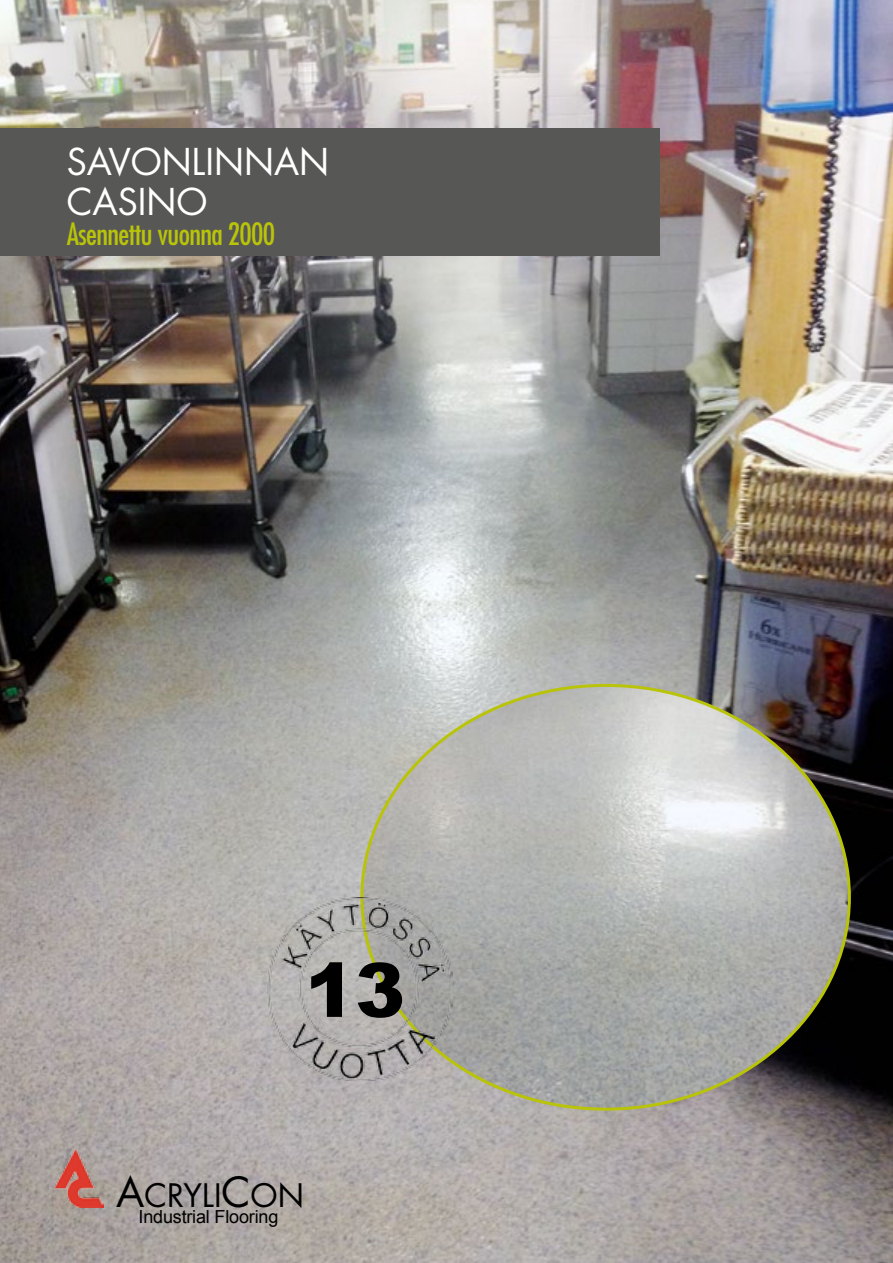
<style>
.page{position:relative;width:893px;height:1263px;background:#fff}
.page>*{position:absolute;margin:0;border:0;box-sizing:border-box;transform-origin:0 0}
.t1{font:900 75px "Arial";color:#000}
.t2{font:36px/40.5px "Futura";color:#fff}
.t3{font:31.5px "Futura";color:#000}
.t4{font:condensed 30px "Futura";letter-spacing:-.02em;color:#b9c408}
.t5{font:18px "Arial";letter-spacing:-.01em;color:#000}
.s1{font-size:40.5px}
</style>
<div class="page">
<img style="left:0;top:0;width:893px;height:1263px">
<img style="left:362px;top:685px;width:487px;height:424px">
<div style="left:0;top:128px;width:659px;height:127px;background:#575756"></div>
<img style="left:54px;top:1148px;width:49px;height:60px">
<img style="left:268px;top:897px;width:184px;height:184px">
<p class="t2" style="left:67px;top:142px;width:264px">SAVONLINNAN<br>CASINO</p>
<p class="t4" style="left:67px;top:216px;width:210px">Asennettu vuonna 2000</p>
<h1 class="t1" style="left:305px;top:936px;width:102px">13</h1>
<p class="t3" style="left:116px;top:1175px;width:189px"><span class="s1">A</span>CRYLI<span class="s1">C</span>ON</p>
<p class="t5" style="left:139px;top:1205px;width:141px">Industrial Flooring</p>
</div>
